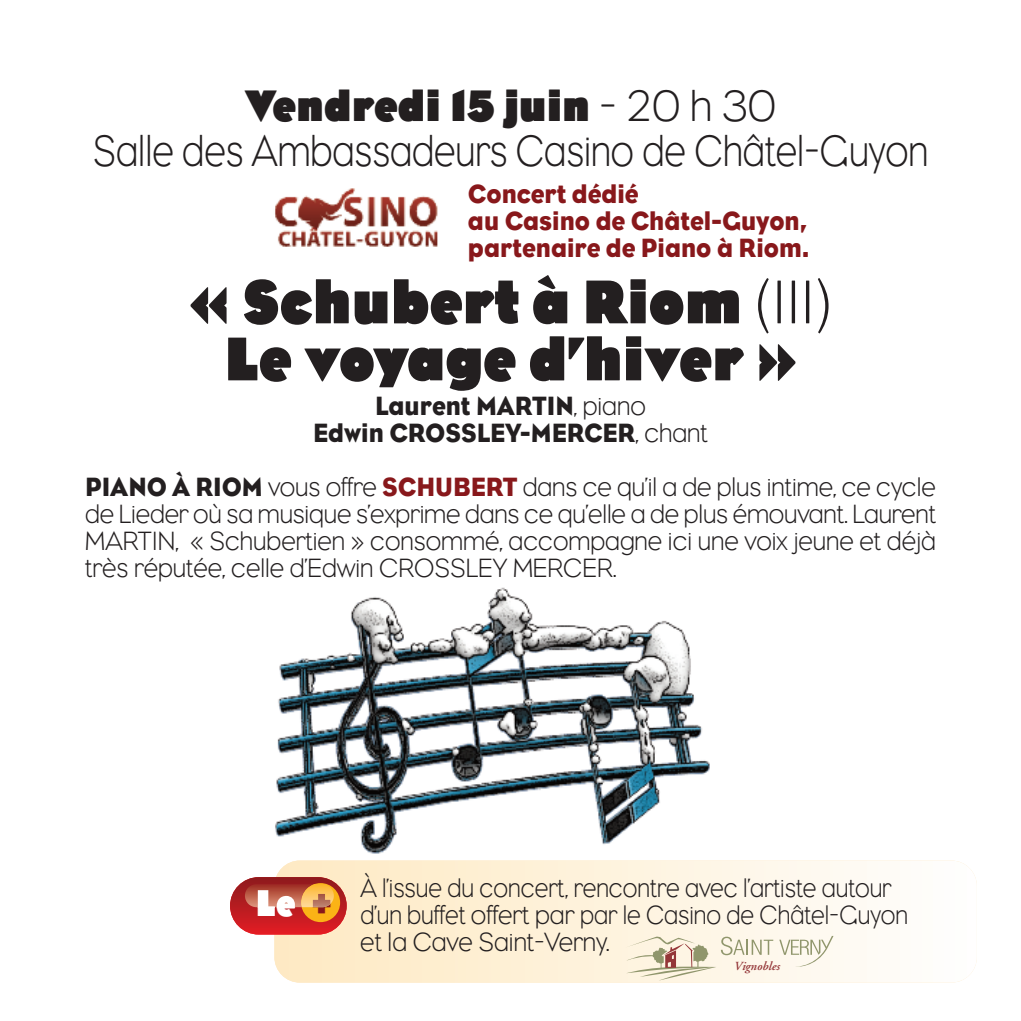
<style>
.page{position:relative;width:1021px;height:1021px;background:#fff}
.page>*{position:absolute;margin:0;border:0;box-sizing:border-box;transform-origin:0 0}
.t1{font:900 63px/57px "Eagle";color:#231f20;text-align:center;scale:.95 1}
.t2{font:300 45px/45px "Eagle";color:#231f20;text-align:center;scale:.95 1}
.t3{font:900 37.5px "Eagle";color:#fff;scale:.94 1}
.t4{font:300 27px/27px "Eagle";color:#231f20;text-align:justify;scale:.95 1}
.t5{font:300 27px/27px "Eagle";color:#231f20;scale:.9 1}
.t6{font:27px/27px "Eagle";color:#88181b;scale:.95 1}
.t7{font:27px/27px "Eagle";color:#231f20;text-align:center;scale:.95 1}
.t8{font:12.3px "Adobe Garamond Semibold Italic Os F";color:#943638}
.s1{font-weight:900}
.s2{font-weight:300}
.s3{font-weight:400}
.s4{font-weight:400;color:#88181b}
.s5{color:#88181b}
</style>
<div class="page">
<img style="left:246px;top:587px;width:464px;height:293px">
<div style="left:274px;top:860px;width:702px;height:122px;background:linear-gradient(to right,#fee8c1,#fefffe);border-radius:26px"></div>
<svg style="left:230px;top:877px;width:117px;height:57px;background:#c01f24"></svg>
<div style="left:301px;top:883px;width:39px;height:39px;background:#fbb316;border-radius:50%"></div>
<img style="left:245px;top:884px;width:56px;height:23px">
<img style="left:301px;top:884px;width:33px;height:23px">
<img style="left:258px;top:890px;width:37px;height:17px">
<img style="left:313px;top:893px;width:17px;height:14px">
<img style="left:275px;top:188px;width:163px;height:59px">
<svg style="left:625px;top:936px;width:148px;height:44px;background:#eae1ce"></svg>
<svg style="left:779px;top:935px;width:54px;height:33px"></svg>
<h2 class="t2" style="left:93px;top:83px;width:880px"><span class="s1">Vendredi 15 juin</span> - 20 h 30<br>Salle des Ambassadeurs Casino de Châtel-Guyon</h2>
<p class="t6" style="left:468px;top:180px;width:361px">Concert dédié<br>au Casino de Châtel-Guyon, partenaire de Piano à Riom.</p>
<h1 class="t1" style="left:189px;top:273px;width:677px">« Schubert à Riom <span class="s2">(III)<br></span>Le voyage d’hiver »</h1>
<p class="t7" style="left:313px;top:392px;width:417px">Laurent MARTIN<span class="s2">, piano<br></span>Edwin CROSSLEY-MERCER<span class="s2">, chant</span></p>
<p class="t4" style="left:85px;top:473px;width:897px"><span class="s3">PIANO À RIOM</span> vous offre <span class="s4">SCHUBERT</span> dans ce qu’il a de plus intime, ce cycle de Lieder où sa musique s’exprime dans ce qu’elle a de plus émouvant. Laurent MARTIN, « Schubertien » consommé, accompagne ici une voix jeune et déjà très réputée, celle d’Edwin CROSSLEY MERCER.</p>
<h3 class="t3" style="left:256px;top:880px;width:83px">Le <span class="s5">+</span></h3>
<p class="t5" style="left:360px;top:873px;width:610px">À l’issue du concert, rencontre avec l’artiste autour d’un buffet offert par par le Casino de Châtel-Guyon et la Cave Saint-Verny.</p>
<p class="t8" style="left:734px;top:960px;width:47px">Vignobles</p>
</div>
